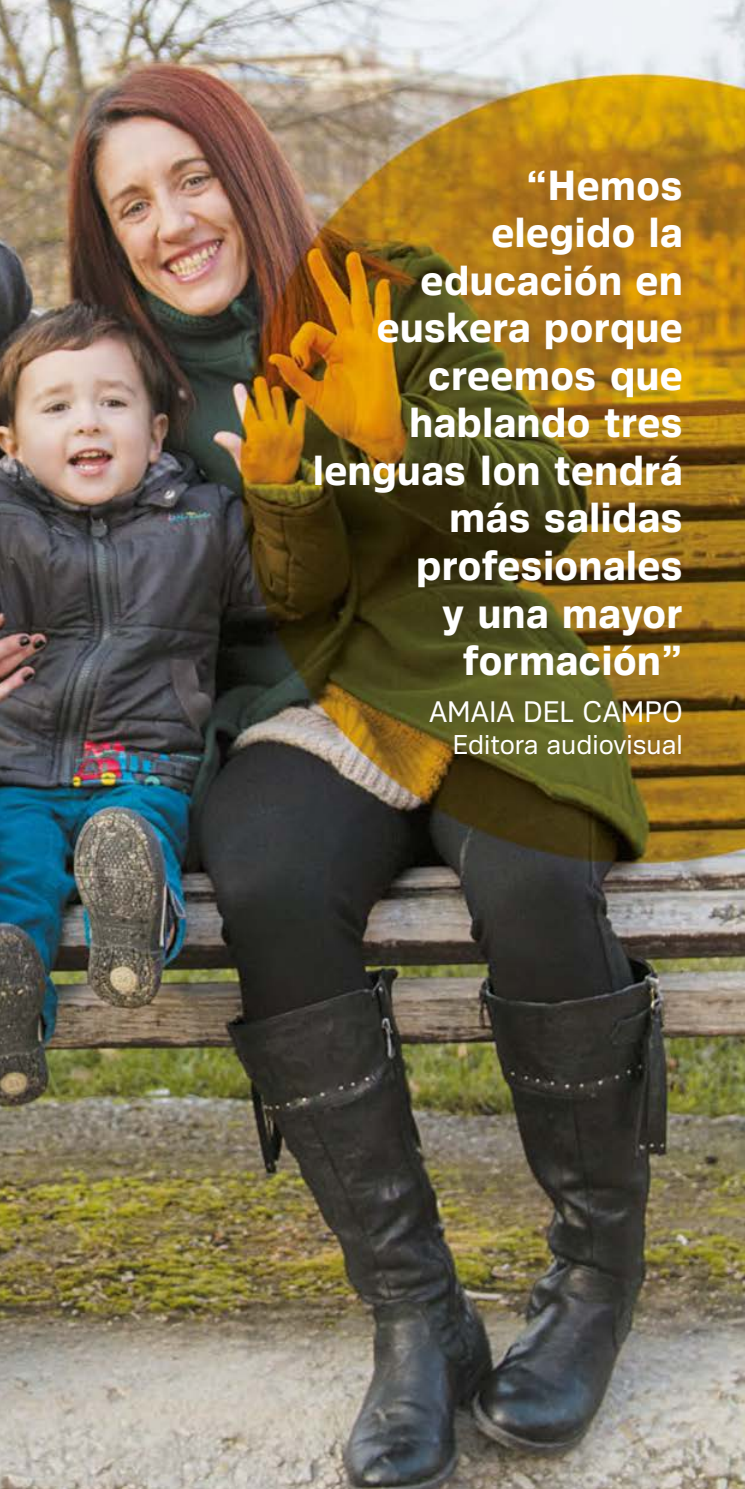
<style>
.page{position:relative;width:745px;height:1489px;background:#fff}
.page>*{position:absolute;margin:0;border:0;box-sizing:border-box;transform-origin:0 0}
.t1{font:700 42.5px/47.5px "Crique Grotesk";color:#fff;text-align:right}
.t2{font:30px "Crique Grotesk";color:#fff}
.t3{font:27.5px "Crique Grotesk";color:#fff}
</style>
<div class="page">
<img style="left:0;top:0;width:744px;height:1488px">
<p class="t1" style="left:312px;top:165px;width:371px">“Hemos<br>elegido la educación en euskera porque creemos que hablando tres lenguas Ion tendrá más salidas profesionales<br>y una mayor formación”</p>
<p class="t2" style="left:429px;top:701px;width:255px">AMAIA DEL CAMPO</p>
<p class="t3" style="left:452px;top:735px;width:231px">Editora audiovisual</p>
</div>
